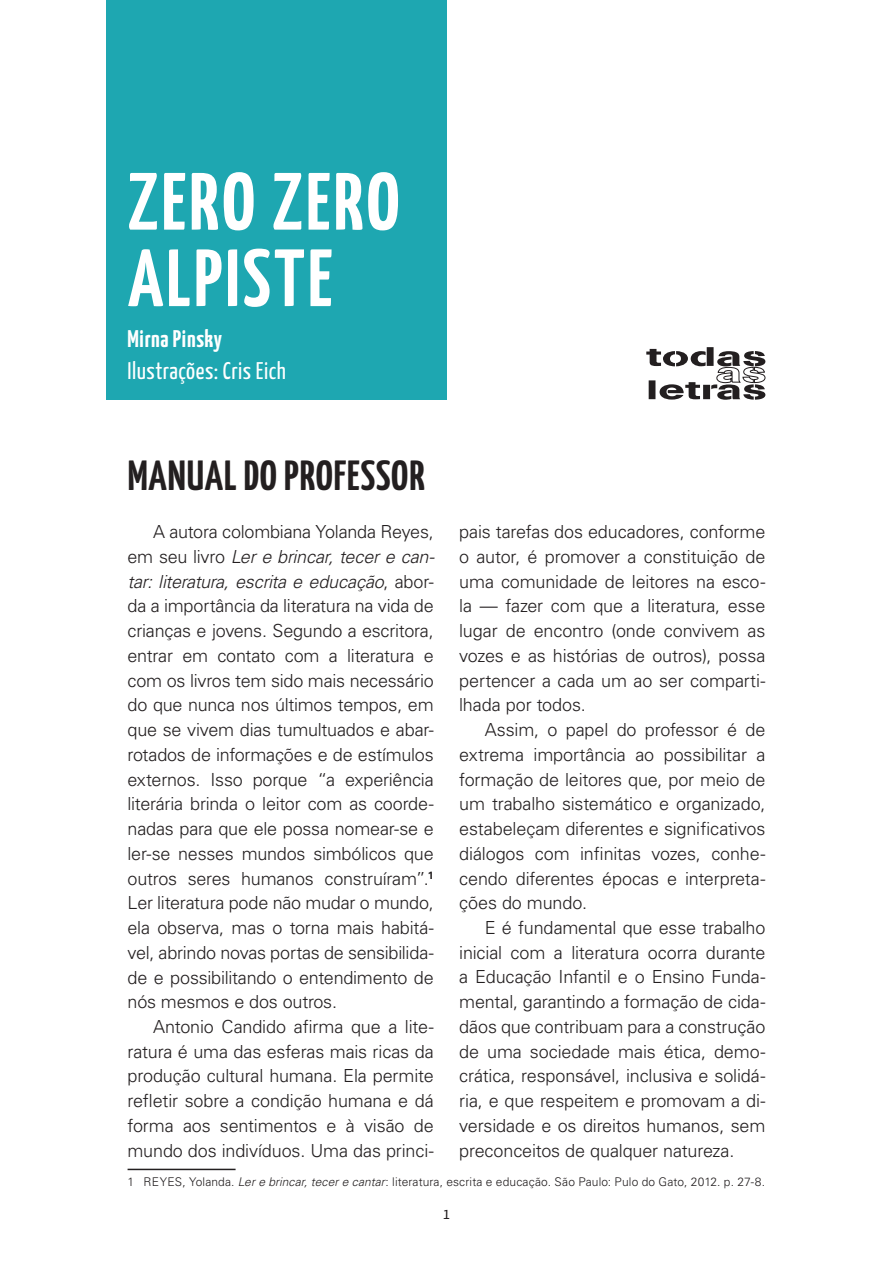
<style>
.page{position:relative;width:893px;height:1263px;background:#fff}
.page>*{position:absolute;margin:0;border:0;box-sizing:border-box;transform-origin:0 0}
.t1{font:700 81px/76.5px "Yanone Kaffeesatz";letter-spacing:.04em;color:#fff}
.t2{font:700 42px "Yanone Kaffeesatz";letter-spacing:.02em;color:#231f20}
.t3{font:24px "Yanone Kaffeesatz";letter-spacing:.02em;color:#fff}
.t4{font:700 24px "Yanone Kaffeesatz";letter-spacing:.02em;color:#fff}
.t5{font:300 18px/24.8px "Univers LT Std";letter-spacing:-.01em;color:#231f20;text-align:justify}
.t6{font:15px "Yanone Kaffeesatz";color:#231f20}
.t7{font:300 12px "Univers LT Std";letter-spacing:.01em;color:#231f20}
.s1{font-style:italic}
</style>
<div class="page">
<div style="left:106px;top:0;width:340px;height:400px;background:#1ea7b1"></div>
<svg style="left:646px;top:347px;width:120px;height:53px"></svg>
<hr style="left:128px;top:1169px;width:108px;height:1px;background:#231f20">
<h1 class="t1" style="left:128px;top:160px;width:273px">ZERO ZERO<br>ALPISTE</h1>
<h3 class="t4" style="left:128px;top:322px;width:96px">Mirna Pinsky</h3>
<h3 class="t3" style="left:128px;top:354px;width:160px">Ilustrações: Cris Eich</h3>
<h2 class="t2" style="left:128px;top:446px;width:298px">MANUAL DO PROFESSOR</h2>
<p class="t5" style="left:459px;top:519px;width:308px">pais tarefas dos educadores, conforme o autor, é promover a constituição de uma comunidade de leitores na esco&shy;la — fazer com que a literatura, esse lugar de encontro (onde convivem as vozes e as histórias de outros), possa pertencer a cada um ao ser comparti&shy;lhada por todos.</p>
<p class="t5" style="left:459px;top:717px;width:308px;text-indent:26px">Assim, o papel do professor é de extrema importância ao possibilitar a formação de leitores que, por meio de um trabalho sistemático e organizado, estabeleçam diferentes e significativos diálogos com infinitas vozes, conhe&shy;cendo diferentes épocas e interpreta&shy;ções do mundo.</p>
<p class="t5" style="left:459px;top:915px;width:308px;text-indent:26px">E é fundamental que esse trabalho inicial com a literatura ocorra durante a Educação Infantil e o Ensino Funda&shy;mental, garantindo a formação de cida&shy;dãos que contribuam para a construção de uma sociedade mais ética, demo&shy;crática, responsável, inclusiva e solidá&shy;ria, e que respeitem e promovam a di&shy;versidade e os direitos humanos, sem preconceitos de qualquer natureza.</p>
<p class="t5" style="left:128px;top:519px;width:309px;text-indent:26px">A autora colombiana Yolanda Reyes, em seu livro <span class="s1">Ler e brincar, tecer e can&shy;tar: literatura, escrita e educação</span>, abor&shy;da a importância da literatura na vida de crianças e jovens. Segundo a escritora, entrar em contato com a literatura e com os livros tem sido mais necessário do que nunca nos últimos tempos, em que se vivem dias tumultuados e abar&shy;rotados de informações e de estímulos externos. Isso porque “a experiência literária brinda o leitor com as coorde&shy;nadas para que ele possa nomear-se e ler-se nesses mundos simbólicos que outros seres humanos construíram”.<sup>1<br></sup>Ler literatura pode não mudar o mundo, ela observa, mas o torna mais habitá&shy;vel, abrindo novas portas de sensibilida&shy;de e possibilitando o entendimento de nós mesmos e dos outros.</p>
<p class="t5" style="left:128px;top:1014px;width:308px;text-indent:26px">Antonio Candido afirma que a lite&shy;ratura é uma das esferas mais ricas da produção cultural humana. Ela permite refletir sobre a condição humana e dá forma aos sentimentos e à visão de mundo dos indivíduos. Uma das princi-</p>
<p class="t7" style="left:128px;top:1175px;width:639px">1 REYES, Yolanda. <span class="s1">Ler e brincar, tecer e cantar</span>: literatura, escrita e educação. São Paulo: Pulo do Gato, 2012. p. 27-8.</p>
<p class="t6" style="left:443px;top:1203px;width:8px">1</p>
</div>
